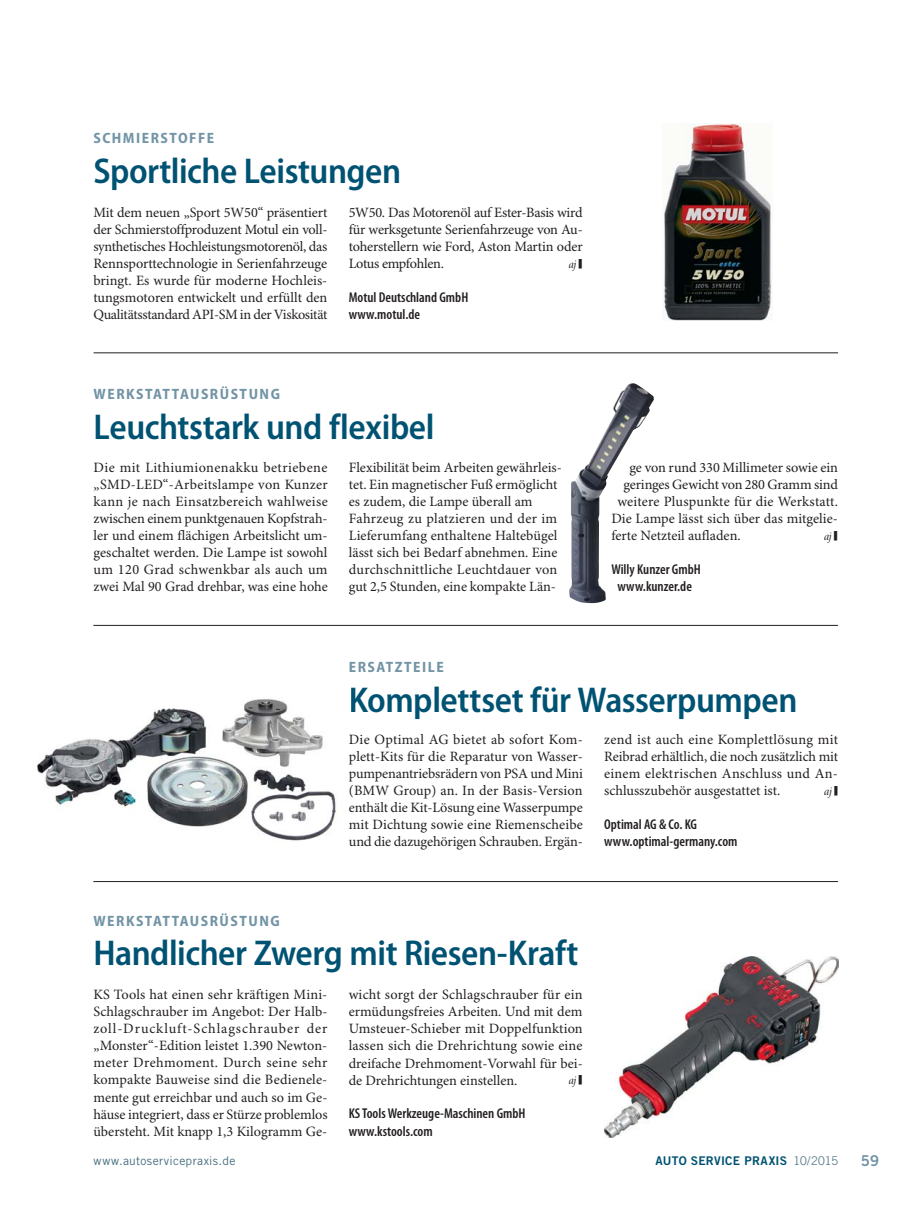
<style>
.page{position:relative;width:919px;height:1212px;background:#fff}
.page>*{position:absolute;margin:0;border:0;box-sizing:border-box;transform-origin:0 0}
.t1{font:600 semi-condensed 36px "Myriad Pro";letter-spacing:-.015em;color:#005273}
.t2{font:32.7px "Minion Pro";color:#231f20;scale:.33 1}
.t3{font:700 semi-condensed 15px "Myriad Pro";letter-spacing:.1em;color:#7294a5}
.t4{font:15px "Trade Gothic LT Std Bd 2";color:#7294a5}
.t5{font:14.25px/17px "Minion Pro";color:#231f20;text-align:justify}
.t6{font:600 condensed 14.25px/17px "Myriad Pro";color:#231f20}
.t7{font:12px "Trade Gothic LT Std";letter-spacing:.03em;color:#476e7f}
.t8{font:12px "Trade Gothic LT Std Bd 2";letter-spacing:.02em;color:#005273}
.t9{font:12px "Minion Pro Medium Cn It Disp";letter-spacing:-.015em;color:#231f20}
.s1{font-family:"Trade Gothic LT Std";font-weight:300;color:#476e7f}
</style>
<div class="page">
<hr style="left:94px;top:352px;width:744px;height:1px;background:#231f20">
<hr style="left:93px;top:625px;width:744px;height:1px;background:#231f20">
<hr style="left:93px;top:881px;width:744px;height:1px;background:#231f20">
<img style="left:604px;top:956px;width:234px;height:181px">
<img style="left:37px;top:699px;width:299px;height:142px">
<img style="left:606px;top:383px;width:24px;height:48px">
<img style="left:662px;top:123px;width:110px;height:197px">
<p class="t3" style="left:93px;top:129px;width:122px">SCHMIERSTOFFE</p>
<h1 class="t1" style="left:93px;top:157px;width:309px">Sportliche Leistungen</h1>
<p class="t5" style="left:93px;top:205px;width:235px">Mit dem neuen „Sport 5W50“ präsentiert der Schmierstoffproduzent Motul ein voll&shy;synthetisches Hochleistungsmotorenöl, das Rennsporttechnologie in Serienfahrzeuge bringt. Es wurde für moderne Hochleis&shy;tungsmotoren entwickelt und erfüllt den Qualitätsstandard API-SM in der Viskosität</p>
<p class="t5" style="left:348px;top:205px;width:235px">5W50. Das Motorenöl auf Ester-Basis wird für werksgetunte Serienfahrzeuge von Au&shy;toherstellern wie Ford, Aston Martin oder Lotus empfohlen.</p>
<p class="t9" style="left:568px;top:257px;width:9px">aj</p>
<h2 class="t2" style="left:578px;top:248px;width:15px">■</h2>
<p class="t6" style="left:348px;top:290px;width:121px">Motul Deutschland GmbH www.motul.de</p>
<p class="t3" style="left:94px;top:385px;width:188px">WERKSTATTAUSRÜSTUNG</p>
<h1 class="t1" style="left:94px;top:413px;width:342px">Leuchtstark und flexibel</h1>
<p class="t5" style="left:94px;top:460px;width:236px">Die mit Lithiumionenakku betriebene „SMD-LED“-Arbeitslampe von Kunzer kann je nach Einsatzbereich wahlweise zwischen einem punktgenauen Kopfstrah&shy;ler und einem flächigen Arbeitslicht um&shy;geschaltet werden. Die Lampe ist sowohl um 120 Grad schwenkbar als auch um zwei Mal 90 Grad drehbar, was eine hohe</p>
<p class="t5" style="left:349px;top:460px;width:214px;text-align:left">Flexibilität beim Arbeiten gewährleis&shy;tet. Ein magnetischer Fuß ermöglicht es zudem, die Lampe überall am Fahrzeug zu platzieren und der im Lieferumfang enthaltene Haltebügel lässt sich bei Bedarf abnehmen. Eine durchschnittliche Leuchtdauer von gut 2,5 Stunden, eine kompakte Län-</p>
<p class="t5" style="left:629px;top:460px;width:210px">ge von rund 330 Millimeter sowie ein</p>
<p class="t5" style="left:623px;top:477px;width:216px">geringes Gewicht von 280 Gramm sind</p>
<p class="t5" style="left:617px;top:494px;width:222px">weitere Pluspunkte für die Werkstatt.</p>
<p class="t5" style="left:611px;top:511px;width:228px">Die Lampe lässt sich über das mitgelie-</p>
<p class="t5" style="left:611px;top:528px;width:131px">ferte Netzteil aufladen.</p>
<p class="t9" style="left:824px;top:529px;width:9px">aj</p>
<h2 class="t2" style="left:833px;top:520px;width:15px">■</h2>
<p class="t6" style="left:611px;top:562px;width:91px;text-align:center">Willy Kunzer GmbH www.kunzer.de</p>
<p class="t3" style="left:349px;top:658px;width:96px">ERSATZTEILE</p>
<h1 class="t1" style="left:349px;top:686px;width:450px">Komplettset für Wasserpumpen</h1>
<p class="t5" style="left:349px;top:732px;width:235px">Die Optimal AG bietet ab sofort Kom&shy;plett-Kits für die Reparatur von Wasser&shy;pumpenantriebsrädern von PSA und Mini (BMW Group) an. In der Basis-Version enthält die Kit-Lösung eine Wasserpumpe mit Dichtung sowie eine Riemenscheibe und die dazugehörigen Schrauben. Ergän-</p>
<p class="t5" style="left:604px;top:732px;width:235px">zend ist auch eine Komplettlösung mit Reibrad erhältlich, die noch zusätzlich mit einem elektrischen Anschluss und An&shy;schlusszubehör ausgestattet ist.</p>
<p class="t9" style="left:824px;top:784px;width:9px">aj</p>
<h2 class="t2" style="left:833px;top:776px;width:15px">■</h2>
<p class="t6" style="left:604px;top:817px;width:135px">Optimal AG &amp; Co. KG www.optimal-germany.com</p>
<p class="t3" style="left:93px;top:912px;width:188px">WERKSTATTAUSRÜSTUNG</p>
<h1 class="t1" style="left:93px;top:940px;width:486px">Handlicher Zwerg mit Riesen-Kraft</h1>
<p class="t5" style="left:93px;top:987px;width:236px">KS Tools hat einen sehr kräftigen Mini-Schlagschrauber im Angebot: Der Halb&shy;zoll-Druckluft-Schlagschrauber der „Monster“-Edition leistet 1.390 Newton&shy;meter Drehmoment. Durch seine sehr kompakte Bauweise sind die Bedienele&shy;mente gut erreichbar und auch so im Ge&shy;häuse integriert, dass er Stürze problemlos übersteht. Mit knapp 1,3 Kilogramm Ge-</p>
<p class="t5" style="left:348px;top:988px;width:235px">wicht sorgt der Schlagschrauber für ein ermüdungsfreies Arbeiten. Und mit dem Umsteuer-Schieber mit Doppelfunktion lassen sich die Drehrichtung sowie eine dreifache Drehmoment-Vorwahl für bei&shy;de Drehrichtungen einstellen.</p>
<p class="t9" style="left:568px;top:1073px;width:9px">aj</p>
<h2 class="t2" style="left:578px;top:1065px;width:15px">■</h2>
<p class="t6" style="left:348px;top:1107px;width:178px">KS Tools Werkzeuge-Maschinen GmbH www.kstools.com</p>
<p class="t7" style="left:94px;top:1154px;width:143px">www.autoservicepraxis.de</p>
<p class="t8" style="left:655px;top:1154px;width:184px">AUTO SERVICE PRAXIS <span class="s1">10/2015</span></p>
<p class="t4" style="left:860px;top:1152px;width:20px">59</p>
</div>
